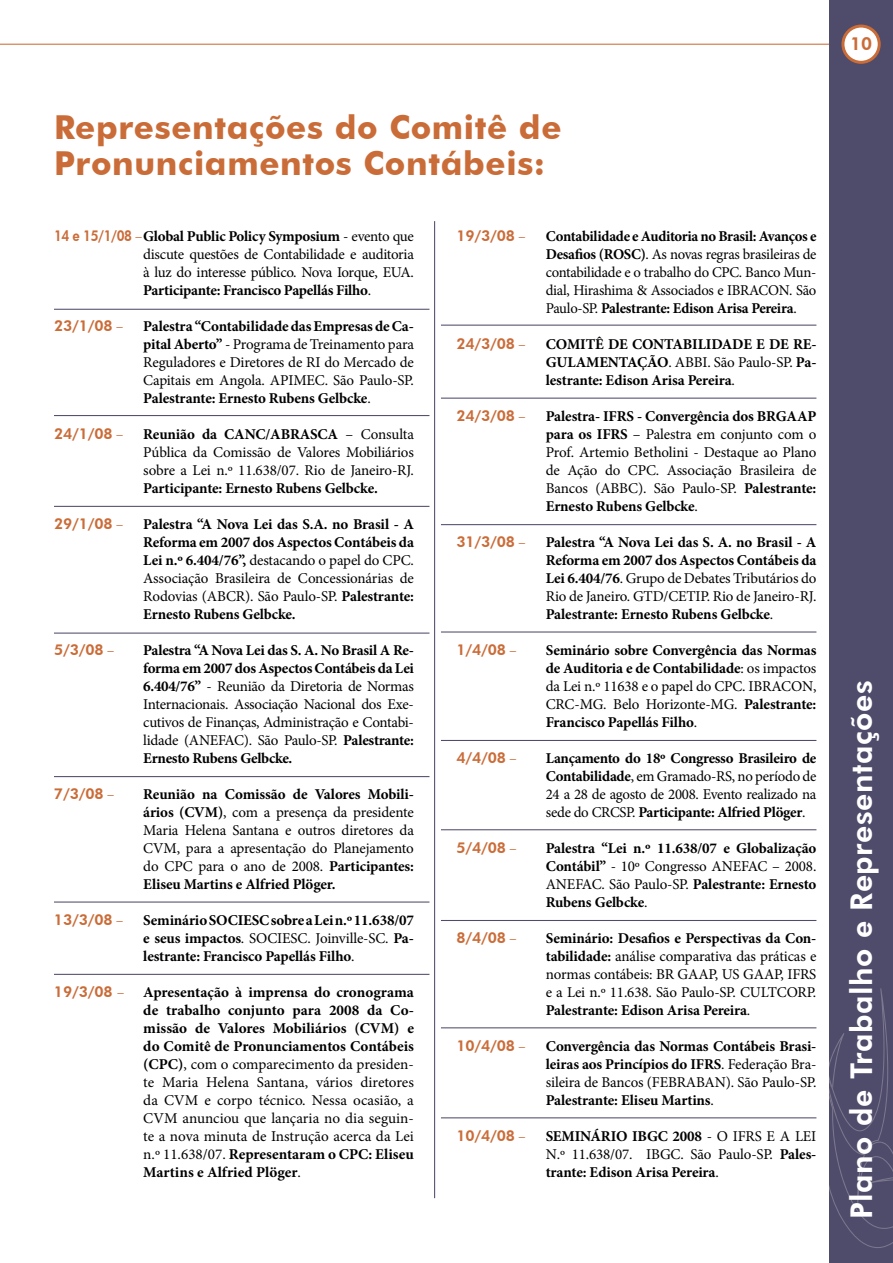
<style>
.page{position:relative;width:893px;height:1263px;background:#fff}
.page>*{position:absolute;margin:0;border:0;box-sizing:border-box;transform-origin:0 0}
.t1{font:700 33px/36px "Futura BT";letter-spacing:.02em;color:#ca6c38}
.t2{font:800 30px "Futura BT";letter-spacing:.02em;color:#fff}
.t3{font:800 18px "Futura BT";color:#ca6c38}
.t4{font:15px/18px "Minion Pro";letter-spacing:-.015em;color:#000;text-align:justify}
.t5{font:700 15px/18px "Minion Pro";letter-spacing:-.01em;color:#000;text-align:justify}
.t6{font:800 15px "Futura BT";letter-spacing:-.01em;color:#ca6c38}
.s1{font-family:"Futura BT";font-weight:800;color:#ca6c38}
.s2{color:#ca6c38}
.s3{font-weight:700}
.s4{font-family:"Minion Pro";font-weight:400}
.s5{font-weight:400}
</style>
<div class="page">
<hr style="left:0;top:44px;width:848px;height:1px;background:#ca6c38">
<div style="left:829px;top:0;width:64px;height:1263px;background:#4f4b6a"></div>
<div style="left:843px;top:26px;width:36px;height:36px;background:#fff;border-radius:50%"></div>
<div style="left:841px;top:25px;width:40px;height:39px;border:3px solid #ca6c38;border-radius:50%"></div>
<svg style="left:829px;top:988px;width:64px;height:260px"></svg>
<hr style="left:54px;top:309px;width:375px;height:1px;background:#4f4b6a">
<hr style="left:54px;top:415px;width:375px;height:1px;background:#4f4b6a">
<hr style="left:54px;top:506px;width:375px;height:1px;background:#4f4b6a">
<hr style="left:54px;top:632px;width:375px;height:2px;background:#4f4b6a">
<hr style="left:54px;top:901px;width:375px;height:1px;background:#4f4b6a">
<hr style="left:54px;top:974px;width:375px;height:1px;background:#4f4b6a">
<hr style="left:54px;top:776px;width:375px;height:1px;background:#4f4b6a">
<hr style="left:441px;top:325px;width:375px;height:1px;background:#4f4b6a">
<hr style="left:441px;top:398px;width:375px;height:1px;background:#4f4b6a">
<hr style="left:441px;top:524px;width:375px;height:1px;background:#4f4b6a">
<hr style="left:441px;top:631px;width:375px;height:1px;background:#4f4b6a">
<hr style="left:441px;top:740px;width:375px;height:1px;background:#4f4b6a">
<hr style="left:441px;top:829px;width:375px;height:1px;background:#4f4b6a">
<hr style="left:441px;top:920px;width:375px;height:1px;background:#4f4b6a">
<hr style="left:441px;top:1027px;width:375px;height:1px;background:#4f4b6a">
<hr style="left:441px;top:1117px;width:375px;height:1px;background:#4f4b6a">
<hr style="left:434px;top:221px;width:1px;height:977px;background:#4f4b6a">
<h1 class="t1" style="left:54px;top:109px;width:509px">Representações do Comitê de<br>Pronunciamentos Contábeis:</h1>
<p class="t4" style="left:143px;top:227px;width:272px;text-indent:-89px"><span class="s1">14 e 15/1/08</span> <span class="s2">–</span><span class="s3">Global Public Policy Symposium</span> - evento que discute questões de Contabilidade e auditoria à luz do interesse público. Nova Iorque, EUA.<br><span class="s3">Participante: Francisco Papellás Filho</span>.</p>
<p class="t6" style="left:54px;top:317px;width:71px">23/1/08 <span class="s4">–</span></p>
<p class="t4" style="left:143px;top:317px;width:272px"><span class="s3">Palestra “Contabilidade das Empresas de Ca&shy;pital Aberto”</span> - Programa de Treinamento para Reguladores e Diretores de RI do Mercado de Capitais em Angola. APIMEC. São Paulo-SP.<br><span class="s3">Palestrante: Ernesto Rubens Gelbcke</span>.</p>
<p class="t6" style="left:54px;top:425px;width:71px">24/1/08 <span class="s4">–</span></p>
<p class="t4" style="left:143px;top:425px;width:272px"><span class="s3">Reunião da CANC/ABRASCA</span> – Consulta Pública da Comissão de Valores Mobiliários sobre a Lei n.º 11.638/07. Rio de Janeiro-RJ.</p>
<p class="t5" style="left:143px;top:479px;width:236px">Participante: Ernesto Rubens Gelbcke.</p>
<p class="t6" style="left:54px;top:515px;width:71px">29/1/08 <span class="s4">–</span></p>
<p class="t5" style="left:143px;top:515px;width:272px">Palestra “A Nova Lei das S.A. no Brasil - A Reforma em 2007 dos Aspectos Contábeis da Lei n.º 6.404/76”, <span class="s5">destacando o papel do CPC.<br>Associação Brasileira de Concessionárias de Rodovias (ABCR). São Paulo-SP.</span> Palestrante:<br>Ernesto Rubens Gelbcke.</p>
<p class="t6" style="left:54px;top:641px;width:62px">5/3/08 <span class="s4">–</span></p>
<p class="t4" style="left:143px;top:641px;width:272px"><span class="s3">Palestra “A Nova Lei das S. A. No Brasil A Re&shy;forma em 2007 dos Aspectos Contábeis da Lei 6.404/76”</span> - Reunião da Diretoria de Normas Internacionais. Associação Nacional dos Exe&shy;cutivos de Finanças, Administração e Contabi&shy;lidade (ANEFAC). São Paulo-SP. <span class="s3">Palestrante:<br>Ernesto Rubens Gelbcke.</span></p>
<p class="t6" style="left:54px;top:785px;width:62px">7/3/08 <span class="s4">–</span></p>
<p class="t4" style="left:143px;top:785px;width:272px"><span class="s3">Reunião na Comissão de Valores Mobili&shy;ários (CVM)</span>, com a presença da presidente Maria Helena Santana e outros diretores da CVM, para a apresentação do Planejamento do CPC para o ano de 2008. <span class="s3">Participantes:<br>Eliseu Martins e Alfried Plöger.</span></p>
<p class="t6" style="left:54px;top:911px;width:71px">13/3/08 <span class="s4">–</span></p>
<p class="t5" style="left:143px;top:911px;width:272px">Seminário SOCIESC sobre a Lei n.º 11.638/07 e seus impactos<span class="s5">. SOCIESC. Joinville-SC.</span> Pa&shy;lestrante: Francisco Papellás Filho<span class="s5">.</span></p>
<p class="t4" style="left:143px;top:983px;width:272px;text-indent:-89px"><span class="s1">19/3/08</span> <span class="s2">–</span> <span class="s3">Apresentação à imprensa do cronograma de trabalho conjunto para 2008 da Co&shy;missão de Valores Mobiliários (CVM) e do Comitê de Pronunciamentos Contábeis (CPC)</span>, com o comparecimento da presiden&shy;te Maria Helena Santana, vários diretores da CVM e corpo técnico. Nessa ocasião, a CVM anunciou que lançaria no dia seguin&shy;te a nova minuta de Instrução acerca da Lei n.º 11.638/07. <span class="s3">Representaram o CPC: Eliseu Martins e Alfried Plöger</span>.</p>
<p class="t6" style="left:456px;top:227px;width:71px">19/3/08 <span class="s4">–</span></p>
<p class="t4" style="left:546px;top:227px;width:272px"><span class="s3">Contabilidade e Auditoria no Brasil: Avanços e Desafios (ROSC)</span>. As novas regras brasileiras de contabilidade e o trabalho do CPC. Banco Mun&shy;dial, Hirashima &amp; Associados e IBRACON. São Paulo-SP. <span class="s3">Palestrante: Edison Arisa Pereira</span>.</p>
<p class="t6" style="left:456px;top:335px;width:71px">24/3/08 <span class="s4">–</span></p>
<p class="t5" style="left:546px;top:335px;width:272px">COMITÊ DE CONTABILIDADE E DE RE-GULAMENTAÇÃO<span class="s5">. ABBI. São Paulo-SP.</span> Pa&shy;lestrante: Edison Arisa Pereira<span class="s5">.</span></p>
<p class="t6" style="left:456px;top:407px;width:71px">24/3/08 <span class="s4">–</span></p>
<p class="t4" style="left:546px;top:407px;width:272px"><span class="s3">Palestra- IFRS - Convergência dos BRGAAP para os IFRS</span> – Palestra em conjunto com o Prof. Artemio Betholini - Destaque ao Plano de Ação do CPC. Associação Brasileira de Bancos (ABBC). São Paulo-SP. <span class="s3">Palestrante:<br>Ernesto Rubens Gelbcke</span>.</p>
<p class="t6" style="left:456px;top:533px;width:71px">31/3/08 <span class="s4">–</span></p>
<p class="t5" style="left:546px;top:533px;width:272px">Palestra “A Nova Lei das S. A. no Brasil - A Reforma em 2007 dos Aspectos Contábeis da Lei 6.404/76<span class="s5">. Grupo de Debates Tributários do Rio de Janeiro. GTD/CETIP. Rio de Janeiro-RJ.<br></span>Palestrante: Ernesto Rubens Gelbcke<span class="s5">.</span></p>
<p class="t6" style="left:456px;top:641px;width:62px">1/4/08 <span class="s4">–</span></p>
<p class="t5" style="left:546px;top:641px;width:272px">Seminário sobre Convergência das Normas de Auditoria e de Contabilidade<span class="s5">: os impactos da Lei n.º 11638 e o papel do CPC. IBRACON, CRC-MG. Belo Horizonte-MG.</span> Palestrante:<br>Francisco Papellás Filho<span class="s5">.</span></p>
<p class="t6" style="left:456px;top:749px;width:62px">4/4/08 <span class="s4">–</span></p>
<p class="t5" style="left:546px;top:749px;width:272px">Lançamento do 18º Congresso Brasileiro de Contabilidade<span class="s5">, em Gramado-RS, no período de 24 a 28 de agosto de 2008. Evento realizado na sede do CRCSP.</span> Participante: Alfried Plöger<span class="s5">.</span></p>
<p class="t6" style="left:456px;top:839px;width:62px">5/4/08 <span class="s4">–</span></p>
<p class="t5" style="left:546px;top:839px;width:272px">Palestra “Lei n.º 11.638/07 e Globalização Contábil” <span class="s5">- 10º Congresso ANEFAC – 2008.<br>ANEFAC. São Paulo-SP.</span> Palestrante: Ernesto Rubens Gelbcke<span class="s5">.</span></p>
<p class="t6" style="left:456px;top:929px;width:62px">8/4/08 <span class="s4">–</span></p>
<p class="t4" style="left:546px;top:929px;width:272px"><span class="s3">Seminário: Desafios e Perspectivas da Con&shy;tabilidade:</span> análise comparativa das práticas e normas contábeis: BR GAAP, US GAAP, IFRS e a Lei n.º 11.638. São Paulo-SP. CULTCORP.<br><span class="s3">Palestrante: Edison Arisa Pereira</span>.</p>
<p class="t6" style="left:456px;top:1037px;width:71px">10/4/08 <span class="s4">–</span></p>
<p class="t5" style="left:546px;top:1037px;width:272px">Convergência das Normas Contábeis Brasi&shy;leiras aos Princípios do IFRS<span class="s5">. Federação Bra&shy;sileira de Bancos (FEBRABAN). São Paulo-SP.<br></span>Palestrante: Eliseu Martins<span class="s5">.</span></p>
<p class="t6" style="left:456px;top:1127px;width:71px">10/4/08 <span class="s4">–</span></p>
<p class="t5" style="left:546px;top:1127px;width:272px">SEMINÁRIO IBGC 2008 <span class="s5">- O IFRS E A LEI N.º 11.638/07. IBGC. São Paulo-SP.</span> Pales&shy;trante: Edison Arisa Pereira<span class="s5">.</span></p>
<p class="t3" style="left:850px;top:33px;width:24px">10</p>
<h2 class="t2" style="left:843px;top:1219px;width:540px;rotate:-90deg">Plano de Trabalho e Representações</h2>
</div>
